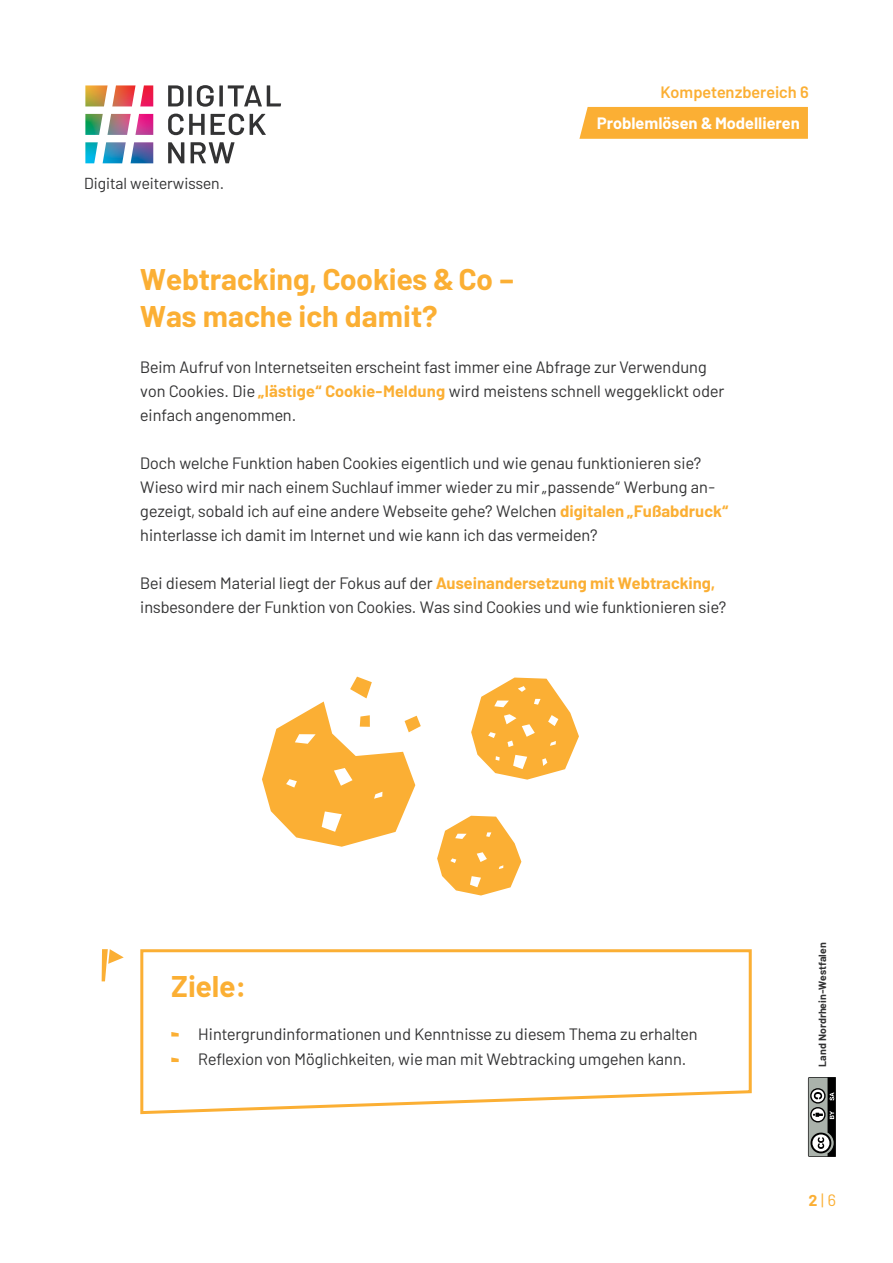
<style>
.page{position:relative;width:893px;height:1263px;background:#fff}
.page>*{position:absolute;margin:0;border:0;box-sizing:border-box;transform-origin:0 0}
.t1{font:700 30px/37.5px "Barlow";color:#fbaf34}
.t2{font:16.5px/24px "Barlow";color:#333334}
.t3{font:700 16.5px "Barlow";color:#fff}
.t4{font:600 16.5px "Barlow";color:#fbaf34}
.t5{font:16.5px "Barlow";color:#fbaf34}
.t6{font:16.05px "Barlow";color:#333334}
.t7{font:700 10.5px "Barlow";color:#333334}
.s1{font-weight:700;color:#fbaf34}
.s2{font-weight:700;font-size:15.75px}
</style>
<div class="page">
<svg style="left:140px;top:949px;width:612px;height:166px"></svg>
<div style="left:579px;top:107px;width:229px;height:32px;background:#fbaf34"></div>
<svg style="left:808px;top:1077px;width:28px;height:80px;background:#727572"></svg>
<img style="left:85px;top:85px;width:68px;height:78px">
<svg style="left:168px;top:85px;width:15px;height:21px"></svg>
<svg style="left:188px;top:85px;width:4px;height:21px"></svg>
<svg style="left:219px;top:85px;width:4px;height:21px"></svg>
<svg style="left:228px;top:85px;width:53px;height:21px"></svg>
<svg style="left:197px;top:85px;width:17px;height:22px"></svg>
<svg style="left:168px;top:142px;width:16px;height:21px"></svg>
<svg style="left:191px;top:142px;width:44px;height:21px"></svg>
<svg style="left:250px;top:114px;width:16px;height:21px"></svg>
<svg style="left:211px;top:114px;width:33px;height:21px"></svg>
<svg style="left:168px;top:114px;width:37px;height:21px"></svg>
<svg style="left:171px;top:1032px;width:8px;height:4px"></svg>
<svg style="left:171px;top:1057px;width:8px;height:5px"></svg>
<svg style="left:102px;top:949px;width:22px;height:32px"></svg>
<svg style="left:262px;top:677px;width:159px;height:170px"></svg>
<svg style="left:471px;top:677px;width:108px;height:103px"></svg>
<svg style="left:437px;top:816px;width:84px;height:79px"></svg>
<p class="t6" style="left:84px;top:172px;width:142px">Digital weiterwissen.</p>
<p class="t4" style="left:661px;top:80px;width:150px">Kompetenzbereich 6</p>
<p class="t3" style="left:597px;top:110px;width:205px">Problemlösen &amp; Modellieren</p>
<h1 class="t1" style="left:140px;top:258px;width:376px">Webtracking, Cookies &amp; Co –<br>Was mache ich damit?</h1>
<p class="t2" style="left:140px;top:354px;width:586px">Beim Aufruf von Internetseiten erscheint fast immer eine Abfrage zur Verwendung von Cookies. Die <span class="s1">„lästige“ Cookie-Meldung</span> wird meistens schnell weggeklickt oder einfach angenommen.</p>
<p class="t2" style="left:140px;top:450px;width:590px">Doch welche Funktion haben Cookies eigentlich und wie genau funktionieren sie?<br>Wieso wird mir nach einem Suchlauf immer wieder zu mir „passende“ Werbung an&shy;gezeigt, sobald ich auf eine andere Webseite gehe? Welchen <span class="s1">digitalen „Fußabdruck“ </span>hinterlasse ich damit im Internet und wie kann ich das vermeiden?</p>
<p class="t2" style="left:140px;top:570px;width:587px">Bei diesem Material liegt der Fokus auf der <span class="s1">Auseinandersetzung mit Webtracking, </span>insbesondere der Funktion von Cookies. Was sind Cookies und wie funktionieren sie?</p>
<h1 class="t1" style="left:171px;top:965px;width:76px">Ziele:</h1>
<p class="t2" style="left:198px;top:1019px;width:501px;line-height:25.5px">Hintergrundinformationen und Kenntnisse zu diesem Thema zu erhalten<br>Reflexion von Möglichkeiten, wie man mit Webtracking umgehen kann.</p>
<p class="t7" style="left:814px;top:1067px;width:126px;rotate:-90deg">Land Nordrhein-Westfalen</p>
<p class="t5" style="left:809px;top:1188px;width:29px"><span class="s2">2</span> | 6</p>
</div>
